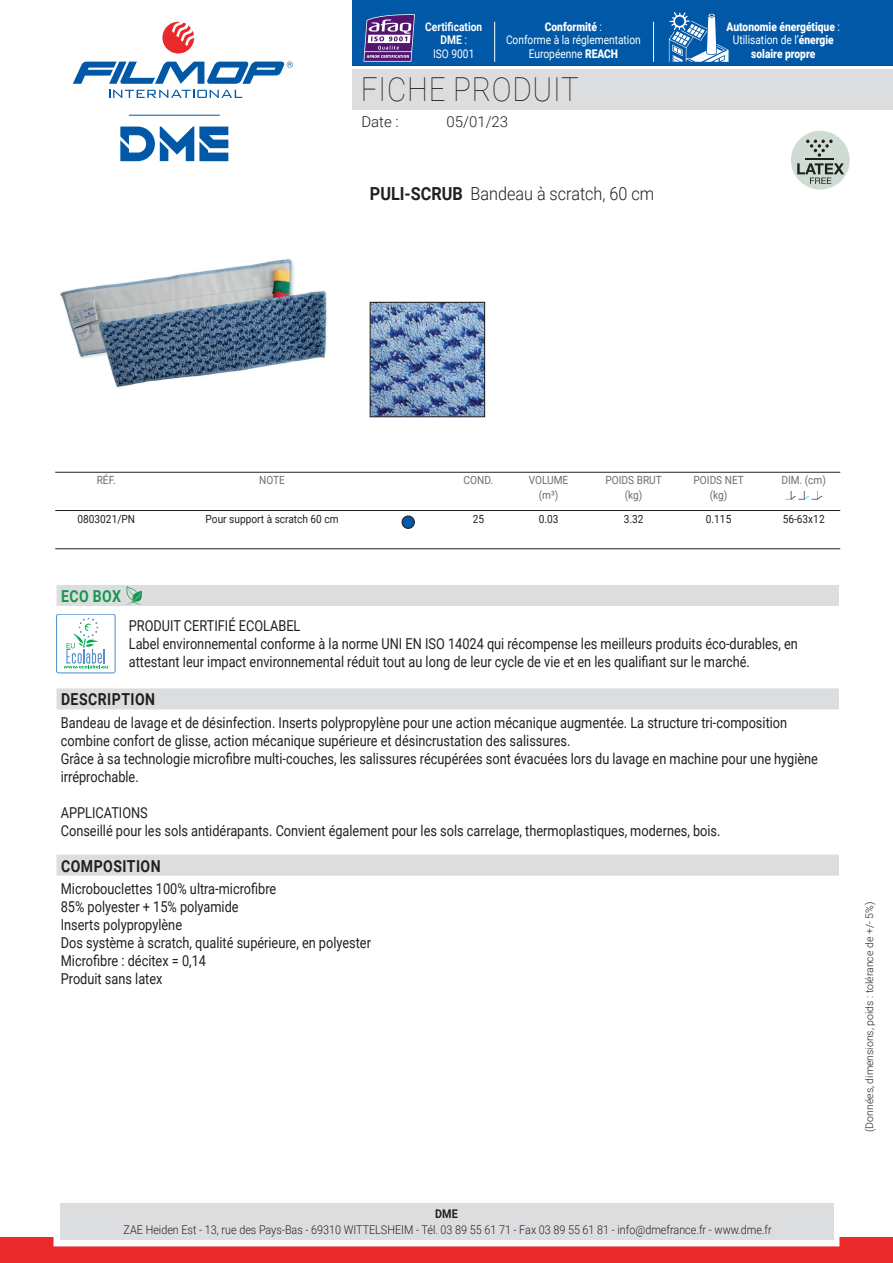
<style>
.page{position:relative;width:893px;height:1263px;background:#fff}
.page>*{position:absolute;margin:0;border:0;box-sizing:border-box;transform-origin:0 0}
.t1{font:100 33px "Roboto";letter-spacing:.025em;color:#231f20;scale:.9 1}
.t2{font:300 18px "Roboto";color:#231f20;scale:.9 1}
.t3{font:700 16.5px "Roboto";letter-spacing:.035em;color:#231f20;scale:.85 1}
.t4{font:700 16.5px "Roboto";letter-spacing:.035em;color:#14984c;scale:.85 1}
.t5{font:15px/18px "Roboto";color:#231f20;scale:.85 1}
.t6{font:300 15px "Roboto";color:#231f20}
.t7{font:300 12px "Roboto";color:#231f20;scale:.9 1}
.t8{font:900 12px/13.5px "Roboto";color:#fff;text-align:center;scale:.85 1}
.t9{font:12px/13.5px "Roboto";color:#fff;text-align:center;scale:.85 1}
.t10{font:700 12px/13.5px "Roboto";color:#fff;text-align:center;scale:.85 1}
.t11{font:700 12px "Roboto";color:#231f20;scale:.9 1}
.t12{font:11.25px/15px "Roboto";color:#6c6d70;text-align:center;scale:.9 1}
.t13{font:11.25px "Roboto";color:#231f20;scale:.9 1}
.t14{font:300 10.5px "Roboto";color:#231f20}
.s1{font-weight:400}
.s2{font-weight:900}
.s3{font-weight:700}
</style>
<div class="page">
<div style="left:353px;top:69px;width:540px;height:40px;background:#dcdddf"></div>
<svg style="left:109px;top:90px;width:133px;height:8px"></svg>
<svg style="left:162px;top:22px;width:32px;height:32px"></svg>
<svg style="left:73px;top:61px;width:220px;height:23px"></svg>
<div style="left:353px;top:0;width:540px;height:66px;background:#0158a6"></div>
<div style="left:0;top:1237px;width:893px;height:26px;background:#e9292a"></div>
<div style="left:54px;top:1197px;width:785px;height:49px;border:12px solid #fff"></div>
<div style="left:60px;top:1203px;width:773px;height:37px;background:#dcdddf"></div>
<svg style="left:120px;top:126px;width:108px;height:35px"></svg>
<hr style="left:129px;top:115px;width:91px;height:1px;background:#0158a6">
<hr style="left:653px;top:22px;width:1px;height:40px;background:#fff">
<hr style="left:494px;top:22px;width:1px;height:40px;background:#fff">
<svg style="left:669px;top:12px;width:59px;height:50px"></svg>
<svg style="left:363px;top:14px;width:52px;height:48px;background:#7a619e"></svg>
<hr style="left:365px;top:51px;width:46px;height:1px;background:#fff">
<img style="left:60px;top:259px;width:267px;height:129px">
<img style="left:372px;top:304px;width:111px;height:111px">
<div style="left:370px;top:302px;width:115px;height:115px;border:1px solid #231f20"></div>
<div style="left:57px;top:585px;width:782px;height:21px;background:#dcdddf"></div>
<svg style="left:126px;top:586px;width:16px;height:19px"></svg>
<div style="left:57px;top:614px;width:58px;height:59px;border:1px solid #5090cc;border-radius:2px"></div>
<svg style="left:64px;top:617px;width:44px;height:51px"></svg>
<div style="left:57px;top:688px;width:782px;height:21px;background:#dcdddf"></div>
<div style="left:57px;top:855px;width:782px;height:21px;background:#dcdddf"></div>
<hr style="left:55px;top:472px;width:785px;height:1px;background:#231f20">
<hr style="left:55px;top:548px;width:785px;height:1px;background:#231f20">
<hr style="left:55px;top:510px;width:785px;height:1px;background:#231f20">
<div style="left:402px;top:516px;width:12px;height:12px;background:#0158a6;border-radius:50%"></div>
<div style="left:402px;top:516px;width:13px;height:12px;border:1px solid #231f20;border-radius:50%"></div>
<svg style="left:785px;top:491px;width:37px;height:9px"></svg>
<div style="left:791px;top:131px;width:59px;height:59px;background:#cedcd3;border-radius:50%"></div>
<svg style="left:797px;top:163px;width:47px;height:21px"></svg>
<hr style="left:805px;top:158px;width:28px;height:2px;background:#231f20">
<svg style="left:806px;top:140px;width:27px;height:17px"></svg>
<p class="t10" style="left:425px;top:19px;width:68px">Certification<br>DME <span class="s1">:<br>ISO 9001</span></p>
<p class="t8" style="left:727px;top:19px;width:135px">Autonomie énergétique <span class="s1">:<br>Utilisation de l’</span>énergie solaire propre</p>
<p class="t9" style="left:506px;top:19px;width:160px"><span class="s2">Conformité</span> :<br>Conforme à la réglementation<br>Européenne <span class="s2">REACH</span></p>
<h1 class="t1" style="left:361px;top:66px;width:244px">FICHE PRODUIT</h1>
<p class="t6" style="left:361px;top:111px;width:39px">Date :</p>
<p class="t6" style="left:446px;top:111px;width:63px">05/01/23</p>
<p class="t2" style="left:370px;top:181px;width:317px"><span class="s3">PULI-SCRUB</span> Bandeau à scratch, 60 cm</p>
<p class="t12" style="left:97px;top:473px;width:23px">RÉF.</p>
<p class="t13" style="left:78px;top:511px;width:66px">0803021/PN</p>
<p class="t4" style="left:61px;top:584px;width:72px">ECO BOX</p>
<p class="t12" style="left:259px;top:473px;width:30px">NOTE</p>
<p class="t13" style="left:206px;top:511px;width:149px">Pour support à scratch 60 cm</p>
<p class="t12" style="left:464px;top:473px;width:34px">COND.</p>
<p class="t13" style="left:473px;top:511px;width:14px">25</p>
<p class="t12" style="left:529px;top:473px;width:46px">VOLUME (m³)</p>
<p class="t13" style="left:539px;top:511px;width:23px">0.03</p>
<p class="t12" style="left:605px;top:473px;width:64px">POIDS BRUT (kg)</p>
<p class="t13" style="left:624px;top:511px;width:23px">3.32</p>
<p class="t12" style="left:693px;top:473px;width:57px">POIDS NET (kg)</p>
<p class="t13" style="left:706px;top:511px;width:30px">0.115</p>
<p class="t12" style="left:781px;top:473px;width:51px">DIM. (cm)</p>
<p class="t13" style="left:783px;top:511px;width:48px">56-63x12</p>
<p class="t5" style="left:129px;top:616px;width:789px">PRODUIT CERTIFIÉ ECOLABEL<br>Label environnemental conforme à la norme UNI EN ISO 14024 qui récompense les meilleurs produits éco-durables, en attestant leur impact environnemental réduit tout au long de leur cycle de vie et en les qualifiant sur le marché.</p>
<p class="t3" style="left:61px;top:688px;width:112px">DESCRIPTION</p>
<p class="t5" style="left:61px;top:713px;width:892px">Bandeau de lavage et de désinfection. Inserts polypropylène pour une action mécanique augmentée. La structure tri-composition combine confort de glisse, action mécanique supérieure et désincrustation des salissures.<br>Grâce à sa technologie microfibre multi-couches, les salissures récupérées sont évacuées lors du lavage en machine pour une hygiène irréprochable.</p>
<p class="t5" style="left:61px;top:803px;width:778px">APPLICATIONS<br>Conseillé pour les sols antidérapants. Convient également pour les sols carrelage, thermoplastiques, modernes, bois.</p>
<p class="t3" style="left:61px;top:854px;width:119px">COMPOSITION</p>
<p class="t5" style="left:61px;top:879px;width:366px">Microbouclettes 100% ultra-microfibre<br>85% polyester + 15% polyamide<br>Inserts polypropylène<br>Dos système à scratch, qualité supérieure, en polyester<br>Microfibre : décitex = 0,14<br>Produit sans latex</p>
<p class="t11" style="left:435px;top:1205px;width:27px">DME</p>
<p class="t7" style="left:124px;top:1222px;width:722px">ZAE Heiden Est - 13, rue des Pays-Bas - 69310 WITTELSHEIM - Tél. 03 89 55 61 71 - Fax 03 89 55 61 81 - info@dmefrance.fr - www.dme.fr</p>
<p class="t14" style="left:862px;top:1132px;width:232px;rotate:-90deg">(Données, dimensions, poids : tolérance de +/- 5%)</p>
</div>
